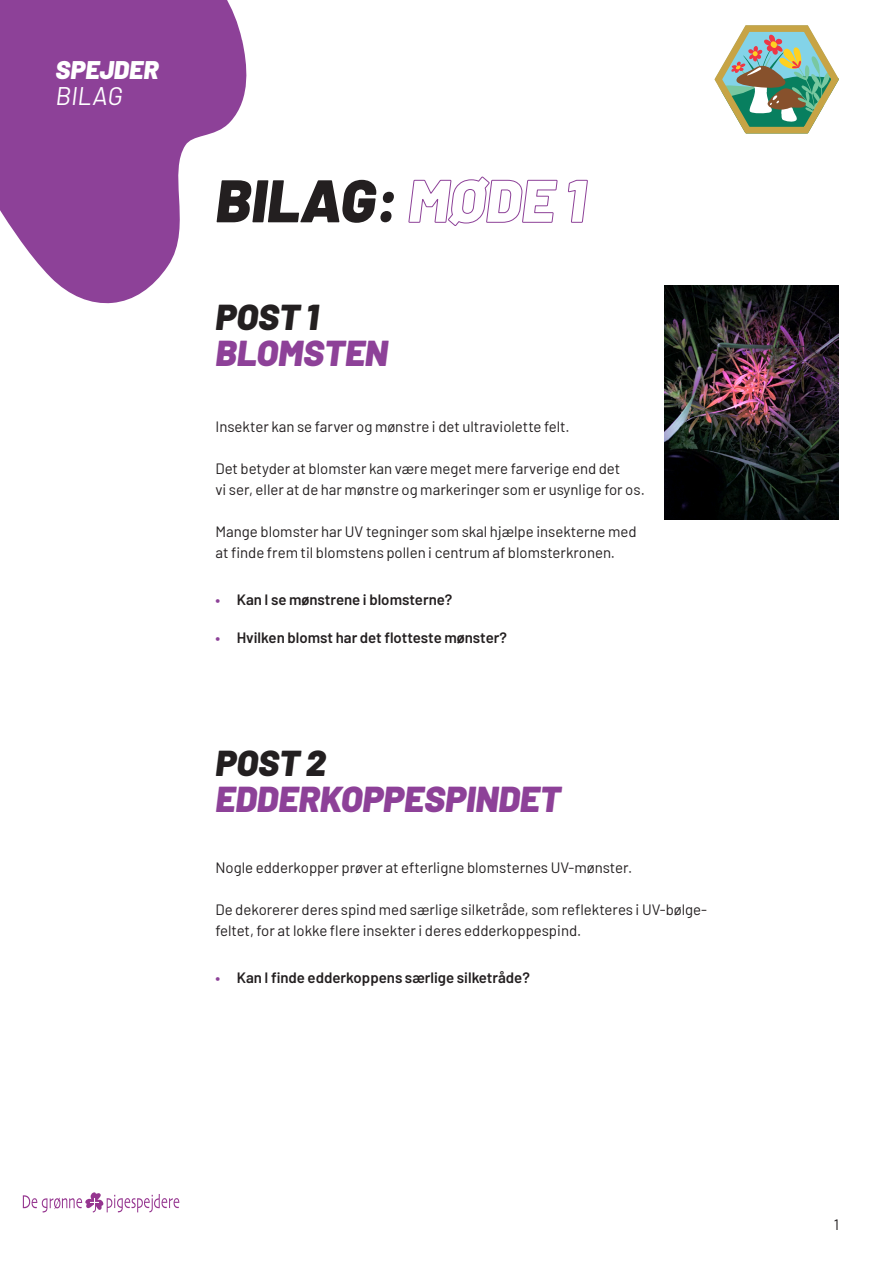
<style>
.page{position:relative;width:893px;height:1263px;background:#fff}
.page>*{position:absolute;margin:0;border:0;box-sizing:border-box;transform-origin:0 0}
.Overskrift_-_prio{font:italic 900 60px "Barlow";color:#231f20}
.Overskrift{font:italic 900 36px "Barlow";color:#8d4198}
.Overskrift-2{font:italic 900 36px "Barlow";color:#231f20}
.t1{font:italic 900 25.5px "Barlow";color:#fff}
.t2{font:italic 25.5px "Barlow";color:#fff}
.Brødtekst{font:15px/21px "Barlow";color:#231f20}
.t3{font:600 15px "Barlow";color:#231f20}
.s1{color:#8d4198}
</style>
<div class="page">
<img style="left:664px;top:286px;width:175px;height:233px">
<svg style="left:0;top:0;width:247px;height:304px;fill:#8d4198"></svg>
<svg style="left:23px;top:1192px;width:156px;height:20px"></svg>
<svg style="left:714px;top:25px;width:125px;height:109px"></svg>
<h3 class="t1" style="left:56px;top:51px;width:104px">SPEJDER</h3>
<h3 class="t2" style="left:56px;top:77px;width:68px">BILAG</h3>
<p class="Overskrift_-_prio" style="left:215px;top:156px;width:371px">BILAG: <span class="s1">MØDE 1</span></p>
<p class="Overskrift-2" style="left:215px;top:290px;width:104px">POST 1</p>
<p class="Overskrift" style="left:215px;top:326px;width:174px">BLOMSTEN</p>
<p class="Brødtekst" style="left:215px;top:415px;width:356px">Insekter kan se farver og mønstre i det ultraviolette felt.</p>
<p class="Brødtekst" style="left:215px;top:457px;width:431px">Det betyder at blomster kan være meget mere farverige end det<br>vi ser, eller at de har mønstre og markeringer som er usynlige for os.</p>
<p class="Brødtekst" style="left:215px;top:520px;width:423px">Mange blomster har UV tegninger som skal hjælpe insekterne med at finde frem til blomstens pollen i centrum af blomsterkronen.</p>
<p class="t3" style="left:215px;top:588px;width:238px"><span class="s1">•</span> Kan I se mønstrene i blomsterne?</p>
<p class="t3" style="left:215px;top:626px;width:293px"><span class="s1">•</span> Hvilken blomst har det flotteste mønster?</p>
<p class="Overskrift-2" style="left:215px;top:736px;width:112px">POST 2</p>
<p class="Overskrift" style="left:215px;top:772px;width:347px">EDDERKOPPESPINDET</p>
<p class="Brødtekst" style="left:215px;top:856px;width:418px">Nogle edderkopper prøver at efterligne blomsternes UV-mønster.</p>
<p class="Brødtekst" style="left:215px;top:898px;width:493px">De dekorerer deres spind med særlige silketråde, som reflekteres i UV-bølge&shy;feltet, for at lokke flere insekter i deres edderkoppespind.</p>
<p class="t3" style="left:215px;top:966px;width:316px"><span class="s1">•</span> Kan I finde edderkoppens særlige silketråde?</p>
<p class="Brødtekst" style="left:834px;top:1213px;width:7px">1</p>
</div>
